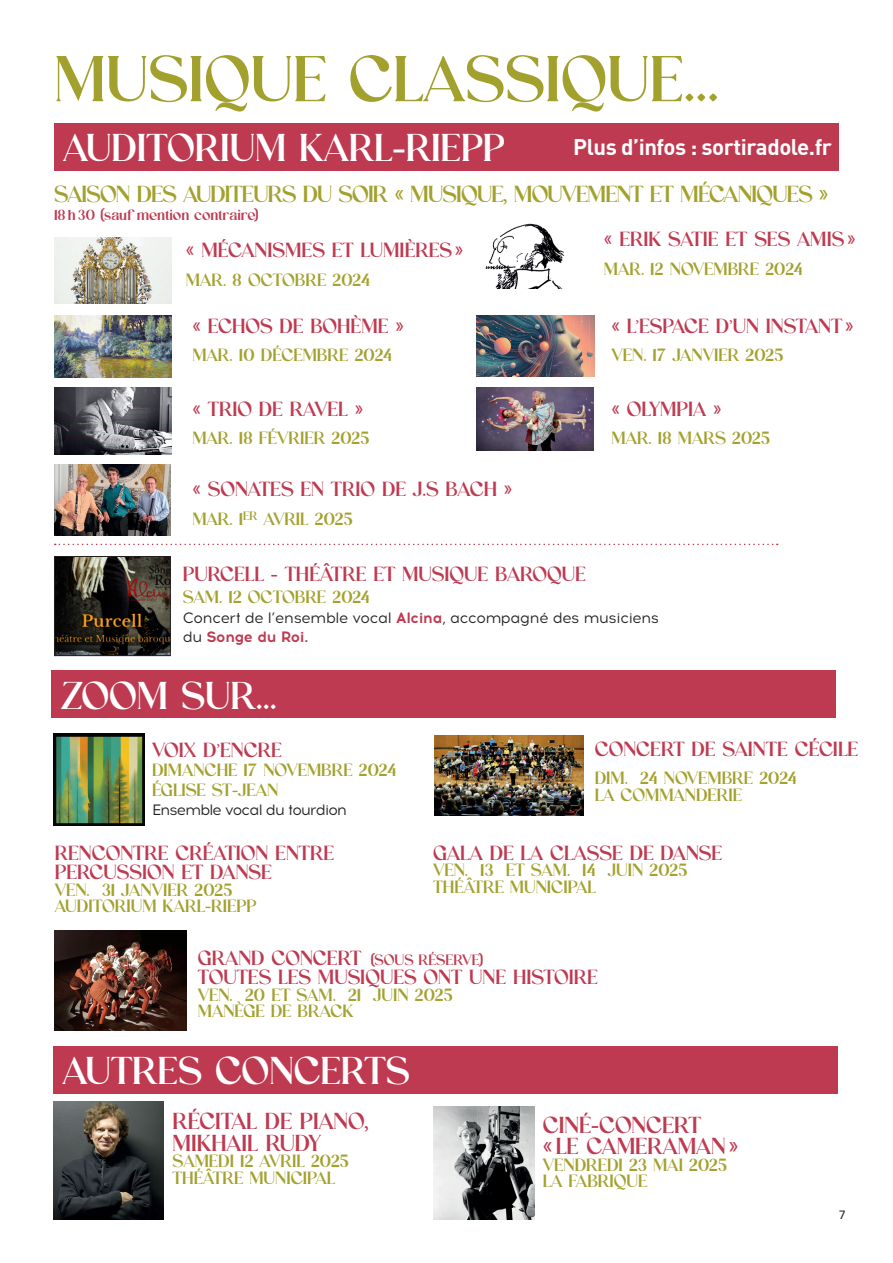
<style>
.page{position:relative;width:893px;height:1263px;background:#fff}
.page>*{position:absolute;margin:0;border:0;box-sizing:border-box;transform-origin:0 0}
.t1{font:71.25px "Porsha Richela";color:#a3a12e}
.t2{font:42.75px "Porsha Richela";color:#fff}
.t3{font:25.5px "Porsha Richela";letter-spacing:-.03em;color:#a3a12e}
.t4{font:25.5px/21.6px "Porsha Richela";color:#be3a51}
.t5{font:22.5px/19.5px "Porsha Richela";color:#be3a51}
.t6{font:700 22.2px "DIN";letter-spacing:-.02em;color:#fff}
.t7{font:19.5px/16.5px "Porsha Richela";color:#a3a12e}
.t8{font:16.5px "Porsha Richela";color:#be3a51}
.t9{font:16.35px "Porsha Richela";color:#be3a51}
.t10{font:15px/19.5px "Acrom";letter-spacing:-.02em;color:#231f20}
.t11{font:15px "Acrom";letter-spacing:-.05em;color:#231f20}
.t12{font:13.5px "Calibri";color:#231f20}
.s1{font-weight:700;color:#be3a51}
.s2{font-size:22.5px}
</style>
<div class="page">
<img style="left:54px;top:237px;width:118px;height:67px">
<img style="left:485px;top:224px;width:80px;height:65px">
<img style="left:477px;top:315px;width:117px;height:61px">
<img style="left:477px;top:387px;width:116px;height:63px">
<img style="left:54px;top:465px;width:117px;height:71px">
<img style="left:54px;top:387px;width:117px;height:68px">
<div style="left:54px;top:123px;width:785px;height:48px;background:#be3a51"></div>
<img style="left:54px;top:315px;width:117px;height:63px">
<img style="left:56px;top:558px;width:113px;height:96px">
<div style="left:54px;top:556px;width:117px;height:100px;border:1px solid #231f20"></div>
<svg style="left:55px;top:544px;width:723px;height:1px"></svg>
<div style="left:51px;top:670px;width:785px;height:48px;background:#be3a51"></div>
<img style="left:435px;top:735px;width:149px;height:80px">
<img style="left:54px;top:733px;width:91px;height:93px">
<img style="left:55px;top:930px;width:131px;height:101px">
<div style="left:53px;top:1046px;width:785px;height:48px;background:#be3a51"></div>
<img style="left:54px;top:1101px;width:109px;height:118px">
<img style="left:433px;top:1106px;width:102px;height:113px">
<p class="t1" style="left:54px;top:44px;width:666px">MUSIQUE CLASSIQUE...</p>
<p class="t2" style="left:63px;top:127px;width:443px">AUDITORIUM KARL-RIEPP</p>
<p class="t6" style="left:573px;top:133px;width:260px">Plus d’infos : sortiradole.fr</p>
<p class="t3" style="left:54px;top:182px;width:776px">SAISON DES AUDITEURS DU SOIR « MUSIQUE, MOUVEMENT ET MÉCANIQUES »</p>
<p class="t9" style="left:54px;top:207px;width:206px">18h 30 (sauf mention contraire)</p>
<p class="t5" style="left:186px;top:241px;width:279px">« MÉCANISMES ET LUMIÈRES»</p>
<p class="t7" style="left:186px;top:272px;width:186px">MAR. 8 OCTOBRE 2024</p>
<p class="t5" style="left:604px;top:230px;width:253px">« ERIK SATIE ET SES AMIS»</p>
<p class="t7" style="left:604px;top:261px;width:201px">MAR. 12 NOVEMBRE 2024</p>
<p class="t5" style="left:192px;top:316px;width:213px">« ECHOS DE BOHÈME »</p>
<p class="t7" style="left:192px;top:347px;width:201px">MAR. 10 DÉCEMBRE 2024</p>
<p class="t5" style="left:192px;top:399px;width:172px">« TRIO DE RAVEL »</p>
<p class="t7" style="left:192px;top:430px;width:179px">MAR. 18 FÉVRIER 2025</p>
<p class="t5" style="left:192px;top:480px;width:321px">« SONATES EN TRIO DE J.S BACH »</p>
<p class="t7" style="left:192px;top:510px;width:162px">MAR. 1<sup>ER</sup> AVRIL 2025</p>
<p class="t5" style="left:611px;top:316px;width:244px">« L’ESPACE D’UN INSTANT »</p>
<p class="t7" style="left:611px;top:347px;width:174px">VEN. 17 JANVIER 2025</p>
<p class="t5" style="left:611px;top:399px;width:112px">« OLYMPIA »</p>
<p class="t7" style="left:611px;top:430px;width:160px">MAR. 18 MARS 2025</p>
<p class="t5" style="left:183px;top:565px;width:405px">PURCELL - THÉÂTRE ET MUSIQUE BAROQUE</p>
<p class="t7" style="left:183px;top:589px;width:189px">SAM. 12 OCTOBRE 2024</p>
<p class="t10" style="left:183px;top:608px;width:478px">Concert de l’ensemble vocal <span class="s1">Alcina</span>, accompagné des musiciens du <span class="s1">Songe du Roi.</span></p>
<p class="t2" style="left:61px;top:675px;width:217px">ZOOM SUR...</p>
<p class="t5" style="left:152px;top:740px;width:131px">VOIX D’ENCRE</p>
<p class="t7" style="left:152px;top:761px;width:246px;line-height:19.5px">DIMANCHE 17 NOVEMBRE 2024<br>ÉGLISE ST-JEAN</p>
<p class="t11" style="left:152px;top:800px;width:197px">Ensemble vocal du tourdion</p>
<p class="t5" style="left:55px;top:843px;width:281px">RENCONTRE CRÉATION ENTRE<br>PERCUSSION ET DANSE</p>
<p class="t7" style="left:55px;top:882px;width:203px">VEN. 31 JANVIER 2025<br>AUDITORIUM KARL-RIEPP</p>
<p class="t8" style="left:198px;top:951px;width:287px"><span class="s2">GRAND CONCERT</span> (SOUS RÉSERVE)</p>
<p class="t5" style="left:198px;top:967px;width:402px">TOUTES LES MUSIQUES ONT UNE HISTOIRE</p>
<p class="t7" style="left:198px;top:986px;width:257px">VEN. 20 ET SAM. 21 JUIN 2025<br>MANÈGE DE BRACK</p>
<p class="t5" style="left:595px;top:739px;width:265px">CONCERT DE SAINTE CÉCILE</p>
<p class="t7" style="left:595px;top:770px;width:204px">DIM. 24 NOVEMBRE 2024<br>LA COMMANDERIE</p>
<p class="t5" style="left:433px;top:843px;width:291px">GALA DE LA CLASSE DE DANSE</p>
<p class="t7" style="left:433px;top:862px;width:256px">VEN. 13 ET SAM. 14 JUIN 2025<br>THÉÂTRE MUNICIPAL</p>
<p class="t2" style="left:63px;top:1050px;width:349px">AUTRES CONCERTS</p>
<p class="t4" style="left:173px;top:1111px;width:198px">RÉCITAL DE PIANO,<br>MIKHAIL RUDY</p>
<p class="t7" style="left:173px;top:1153px;width:178px">SAMEDI 12 AVRIL 2025<br>THÉÂTRE MUNICIPAL</p>
<p class="t4" style="left:543px;top:1114px;width:197px">CINÉ-CONCERT<br>« LE CAMERAMAN»</p>
<p class="t7" style="left:543px;top:1157px;width:186px">VENDREDI 23 MAI 2025<br>LA FABRIQUE</p>
<p class="t12" style="left:839px;top:1205px;width:8px">7</p>
</div>
